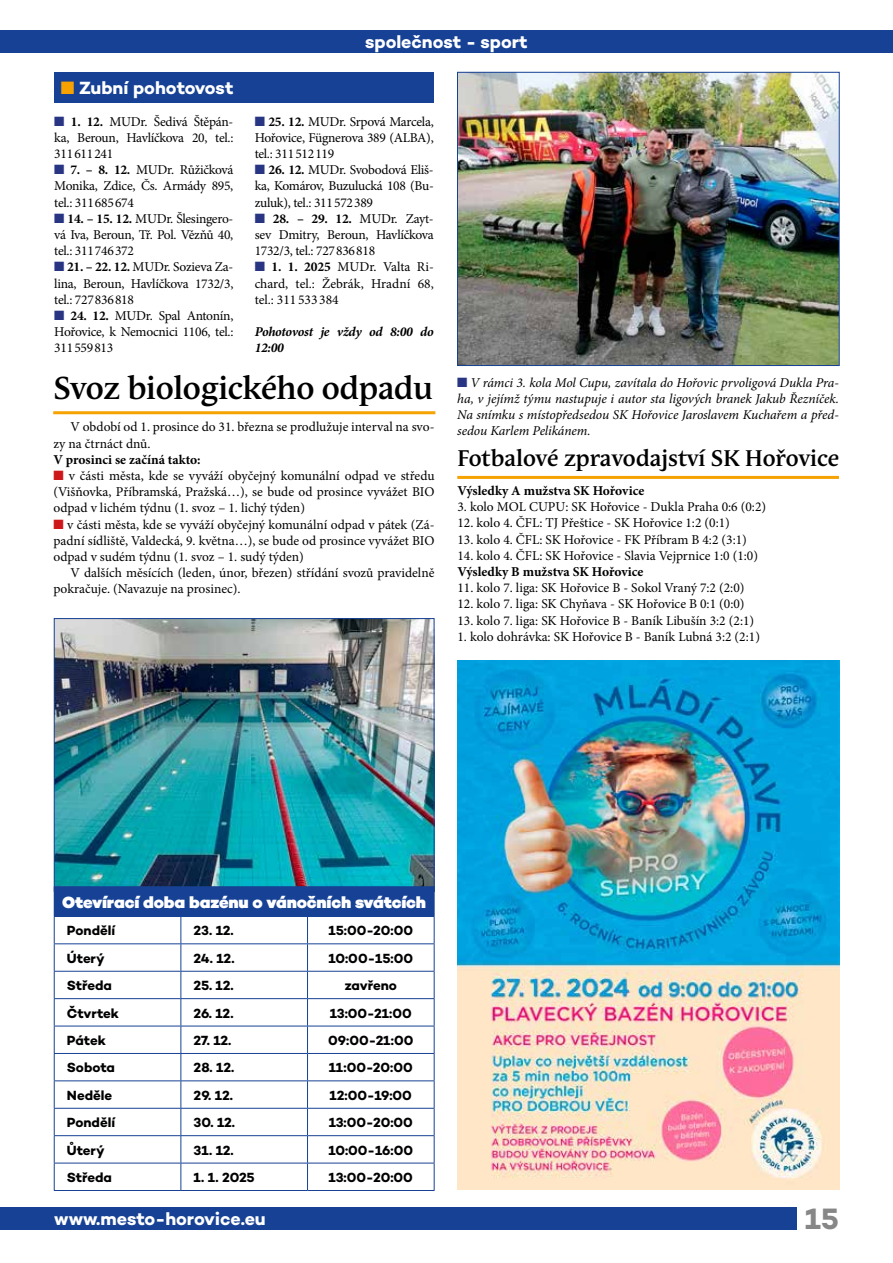
<style>
.page{position:relative;width:893px;height:1263px;background:#fff}
.page>*{position:absolute;margin:0;border:0;box-sizing:border-box;transform-origin:0 0}
.t1{font:700 31.5px "Andulka Book Pro";letter-spacing:-.01em;color:#000}
.t2{font:700 30px "Campton";color:#878787}
.t3{font:700 22.5px "Andulka Book Pro";color:#000}
.t4{font:700 18px "Campton";letter-spacing:-.005em;color:#fff}
.t5{font:900 16.5px "Campton";letter-spacing:-.01em;color:#fff}
.t6{font:13.5px/16.2px "Minion Pro";letter-spacing:-.01em;color:#000;text-align:justify}
.t7{font:700 13.5px "Campton";letter-spacing:-.005em;color:#000}
.t8{font:italic 13.5px/16.2px "Minion Pro";letter-spacing:-.01em;color:#000;text-align:justify}
.t9{font:700 13.5px "Minion Pro";color:#000}
.t10{font:italic 700 13.5px/16.2px "Minion Pro";letter-spacing:-.02em;color:#000}
.s1{color:#f6a200}
.s2{color:#283583}
.s3{font-weight:700}
.s4{color:#cd1719}
</style>
<div class="page">
<img style="left:56px;top:620px;width:376px;height:266px">
<div style="left:0;top:30px;width:893px;height:23px;background:#164194"></div>
<div style="left:0;top:1208px;width:796px;height:22px;background:#164194"></div>
<div style="left:54px;top:72px;width:380px;height:31px;background:#164194"></div>
<img style="left:457px;top:661px;width:382px;height:528px">
<img style="left:459px;top:74px;width:378px;height:290px">
<div style="left:457px;top:72px;width:382px;height:294px;border:1px solid #164194"></div>
<div style="left:54px;top:887px;width:380px;height:29px;background:#164194"></div>
<hr style="left:54px;top:886px;width:127px;height:1px;background:#164194">
<hr style="left:181px;top:886px;width:127px;height:1px;background:#164194">
<hr style="left:308px;top:886px;width:127px;height:1px;background:#164194">
<hr style="left:54px;top:916px;width:127px;height:1px;background:#164194">
<hr style="left:181px;top:916px;width:127px;height:1px;background:#164194">
<hr style="left:308px;top:916px;width:127px;height:1px;background:#164194">
<hr style="left:54px;top:943px;width:127px;height:1px;background:#164194">
<hr style="left:181px;top:943px;width:127px;height:1px;background:#164194">
<hr style="left:308px;top:943px;width:127px;height:1px;background:#164194">
<hr style="left:54px;top:971px;width:127px;height:1px;background:#164194">
<hr style="left:181px;top:971px;width:127px;height:1px;background:#164194">
<hr style="left:308px;top:971px;width:127px;height:1px;background:#164194">
<hr style="left:54px;top:998px;width:127px;height:1px;background:#164194">
<hr style="left:181px;top:998px;width:127px;height:1px;background:#164194">
<hr style="left:308px;top:998px;width:127px;height:1px;background:#164194">
<hr style="left:54px;top:1026px;width:127px;height:1px;background:#164194">
<hr style="left:181px;top:1026px;width:127px;height:1px;background:#164194">
<hr style="left:308px;top:1026px;width:127px;height:1px;background:#164194">
<hr style="left:54px;top:1053px;width:127px;height:1px;background:#164194">
<hr style="left:181px;top:1053px;width:127px;height:1px;background:#164194">
<hr style="left:308px;top:1053px;width:127px;height:1px;background:#164194">
<hr style="left:54px;top:1080px;width:127px;height:1px;background:#164194">
<hr style="left:181px;top:1080px;width:127px;height:1px;background:#164194">
<hr style="left:308px;top:1080px;width:127px;height:1px;background:#164194">
<hr style="left:54px;top:1108px;width:127px;height:1px;background:#164194">
<hr style="left:181px;top:1108px;width:127px;height:1px;background:#164194">
<hr style="left:308px;top:1108px;width:127px;height:1px;background:#164194">
<hr style="left:54px;top:1135px;width:127px;height:1px;background:#164194">
<hr style="left:181px;top:1135px;width:127px;height:1px;background:#164194">
<hr style="left:308px;top:1135px;width:127px;height:1px;background:#164194">
<hr style="left:54px;top:1163px;width:127px;height:1px;background:#164194">
<svg style="left:54px;top:917px;width:1px;height:273px"></svg>
<hr style="left:181px;top:1163px;width:127px;height:1px;background:#164194">
<svg style="left:180px;top:917px;width:1px;height:273px"></svg>
<hr style="left:308px;top:1163px;width:127px;height:1px;background:#164194">
<svg style="left:307px;top:917px;width:1px;height:273px"></svg>
<svg style="left:434px;top:887px;width:1px;height:303px"></svg>
<hr style="left:54px;top:1190px;width:127px;height:1px;background:#164194">
<hr style="left:181px;top:1190px;width:127px;height:1px;background:#164194">
<hr style="left:308px;top:1190px;width:127px;height:1px;background:#164194">
<hr style="left:457px;top:476px;width:382px;height:3px;background:#f6a200">
<hr style="left:53px;top:411px;width:382px;height:3px;background:#f6a200">
<h3 class="t4" style="left:61px;top:76px;width:174px"><span class="s1">■</span> Zubní pohotovost</h3>
<p class="t6" style="left:54px;top:113px;width:181px"><span class="s2">■</span> <span class="s3">1. 12.</span> MUDr. Šedivá Štěpán&shy;ka, Beroun, Havlíčkova 20, tel.:<br>311611241</p>
<p class="t6" style="left:54px;top:162px;width:181px"><span class="s2">■</span> <span class="s3">7. – 8. 12.</span> MUDr. Růžičková Monika, Zdice, Čs. Armády 895, tel.: 311685674</p>
<p class="t6" style="left:54px;top:210px;width:181px"><span class="s2">■</span> <span class="s3">14. – 15. 12.</span> MUDr. Šlesingero&shy;vá Iva, Beroun, Tř. Pol. Vězňů 40, tel.: 311746372</p>
<p class="t6" style="left:54px;top:259px;width:181px"><span class="s2">■</span> <span class="s3">21. – 22. 12.</span> MUDr. Sozieva Za&shy;lina, Beroun, Havlíčkova 1732/3, tel.: 727836818</p>
<p class="t6" style="left:54px;top:308px;width:181px"><span class="s2">■</span> <span class="s3">24. 12.</span> MUDr. Spal Antonín, Hořovice, k Nemocnici 1106, tel.:<br>311559813</p>
<h3 class="t4" style="left:365px;top:30px;width:164px">společnost - sport</h3>
<p class="t6" style="left:255px;top:113px;width:181px"><span class="s2">■</span> <span class="s3">25. 12.</span> MUDr. Srpová Marcela, Hořovice, Fügnerova 389 (ALBA), tel.: 311512119</p>
<p class="t6" style="left:255px;top:162px;width:181px"><span class="s2">■</span> <span class="s3">26. 12.</span> MUDr. Svobodová Eliš&shy;ka, Komárov, Buzulucká 108 (Bu&shy;zuluk), tel.: 311572389</p>
<p class="t6" style="left:255px;top:210px;width:181px"><span class="s2">■</span> <span class="s3">28. – 29. 12.</span> MUDr. Zayt&shy;sev Dmitry, Beroun, Havlíčkova 1732/3, tel.: 727836818</p>
<p class="t6" style="left:255px;top:259px;width:181px"><span class="s2">■</span> <span class="s3">1. 1. 2025</span> MUDr. Valta Ri&shy;chard, tel.: Žebrák, Hradní 68, tel.: 311 533 384</p>
<p class="t10" style="left:255px;top:323px;width:181px">Pohotovost je vždy od 8:00 do<br>12:00</p>
<h1 class="t1" style="left:53px;top:370px;width:381px">Svoz biologického odpadu</h1>
<p class="t6" style="left:53px;top:419px;width:382px;text-indent:17px">V období od 1. prosince do 31. března se prodlužuje interval na svo&shy;zy na čtrnáct dnů.</p>
<p class="t9" style="left:53px;top:450px;width:149px">V prosinci se začíná takto:</p>
<p class="t6" style="left:53px;top:468px;width:383px"><span class="s4">■</span> v části města, kde se vyváží obyčejný komunální odpad ve středu (Višňovka, Příbramská, Pražská…), se bude od prosince vyvážet BIO odpad v lichém týdnu (1. svoz – 1. lichý týden)</p>
<p class="t6" style="left:53px;top:516px;width:383px"><span class="s4">■</span> v části města, kde se vyváží obyčejný komunální odpad v pátek (Zá&shy;padní sídliště, Valdecká, 9. května…), se bude od prosince vyvážet BIO odpad v sudém týdnu (1. svoz – 1. sudý týden)</p>
<p class="t6" style="left:53px;top:565px;width:382px;text-indent:17px">V dalších měsících (leden, únor, březen) střídání svozů pravidelně pokračuje. (Navazuje na prosinec).</p>
<p class="t8" style="left:457px;top:374px;width:383px"><span class="s2">■</span> V rámci 3. kola Mol Cupu, zavítala do Hořovic prvoligová Dukla Pra&shy;ha, v jejímž týmu nastupuje i autor sta ligových branek Jakub Řezníček.<br>Na snímku s místopředsedou SK Hořovice Jaroslavem Kuchařem a před&shy;sedou Karlem Pelikánem.</p>
<h3 class="t3" style="left:457px;top:445px;width:383px">Fotbalové zpravodajství SK Hořovice</h3>
<p class="t9" style="left:457px;top:481px;width:188px">Výsledky A mužstva SK Hořovice</p>
<p class="t6" style="left:457px;top:499px;width:310px">3. kolo MOL CUPU: SK Hořovice - Dukla Praha 0:6 (0:2)</p>
<p class="t6" style="left:457px;top:515px;width:274px">12. kolo 4. ČFL: TJ Přeštice - SK Hořovice 1:2 (0:1)</p>
<p class="t6" style="left:457px;top:531px;width:291px">13. kolo 4. ČFL: SK Hořovice - FK Příbram B 4:2 (3:1)</p>
<p class="t6" style="left:457px;top:547px;width:302px">14. kolo 4. ČFL: SK Hořovice - Slavia Vejprnice 1:0 (1:0)</p>
<p class="t9" style="left:457px;top:562px;width:188px">Výsledky B mužstva SK Hořovice</p>
<p class="t6" style="left:457px;top:580px;width:288px">11. kolo 7. liga: SK Hořovice B - Sokol Vraný 7:2 (2:0)</p>
<p class="t6" style="left:457px;top:596px;width:289px">12. kolo 7. liga: SK Chyňava - SK Hořovice B 0:1 (0:0)</p>
<p class="t6" style="left:457px;top:612px;width:298px">13. kolo 7. liga: SK Hořovice B - Baník Libušín 3:2 (2:1)</p>
<p class="t6" style="left:457px;top:628px;width:304px">1. kolo dohrávka: SK Hořovice B - Baník Lubná 3:2 (2:1)</p>
<p class="t5" style="left:62px;top:892px;width:365px">Otevírací doba bazénu o vánočních svátcích</p>
<p class="t7" style="left:67px;top:922px;width:50px">Pondělí</p>
<p class="t7" style="left:194px;top:922px;width:42px">23. 12.</p>
<p class="t7" style="left:328px;top:922px;width:86px">15:00-20:00</p>
<p class="t7" style="left:67px;top:949px;width:39px">Úterý</p>
<p class="t7" style="left:194px;top:949px;width:42px">24. 12.</p>
<p class="t7" style="left:329px;top:949px;width:86px">10:00-15:00</p>
<p class="t7" style="left:67px;top:977px;width:47px">Středa</p>
<p class="t7" style="left:194px;top:977px;width:42px">25. 12.</p>
<p class="t7" style="left:345px;top:977px;width:54px">zavřeno</p>
<p class="t7" style="left:67px;top:1004px;width:53px">Čtvrtek</p>
<p class="t7" style="left:194px;top:1004px;width:41px">26. 12.</p>
<p class="t7" style="left:330px;top:1004px;width:84px">13:00-21:00</p>
<p class="t7" style="left:67px;top:1032px;width:40px">Pátek</p>
<p class="t7" style="left:194px;top:1032px;width:39px">27. 12.</p>
<p class="t7" style="left:328px;top:1032px;width:87px">09:00-21:00</p>
<p class="t7" style="left:67px;top:1059px;width:50px">Sobota</p>
<p class="t7" style="left:194px;top:1059px;width:42px">28. 12.</p>
<p class="t7" style="left:329px;top:1059px;width:86px">11:00-20:00</p>
<p class="t7" style="left:67px;top:1086px;width:47px">Neděle</p>
<p class="t7" style="left:194px;top:1086px;width:41px">29. 12.</p>
<p class="t7" style="left:330px;top:1086px;width:84px">12:00-19:00</p>
<p class="t7" style="left:67px;top:1114px;width:50px">Pondělí</p>
<p class="t7" style="left:194px;top:1114px;width:43px">30. 12.</p>
<p class="t7" style="left:329px;top:1114px;width:86px">13:00-20:00</p>
<p class="t7" style="left:67px;top:1141px;width:39px">Ůterý</p>
<p class="t7" style="left:194px;top:1141px;width:42px">31. 12.</p>
<p class="t7" style="left:328px;top:1141px;width:86px">10:00-16:00</p>
<p class="t7" style="left:67px;top:1169px;width:47px">Středa</p>
<p class="t7" style="left:194px;top:1169px;width:63px">1. 1. 2025</p>
<p class="t7" style="left:329px;top:1169px;width:86px">13:00-20:00</p>
<h3 class="t4" style="left:54px;top:1207px;width:213px">www.mesto-horovice.eu</h3>
<h2 class="t2" style="left:805px;top:1199px;width:36px">15</h2>
</div>
